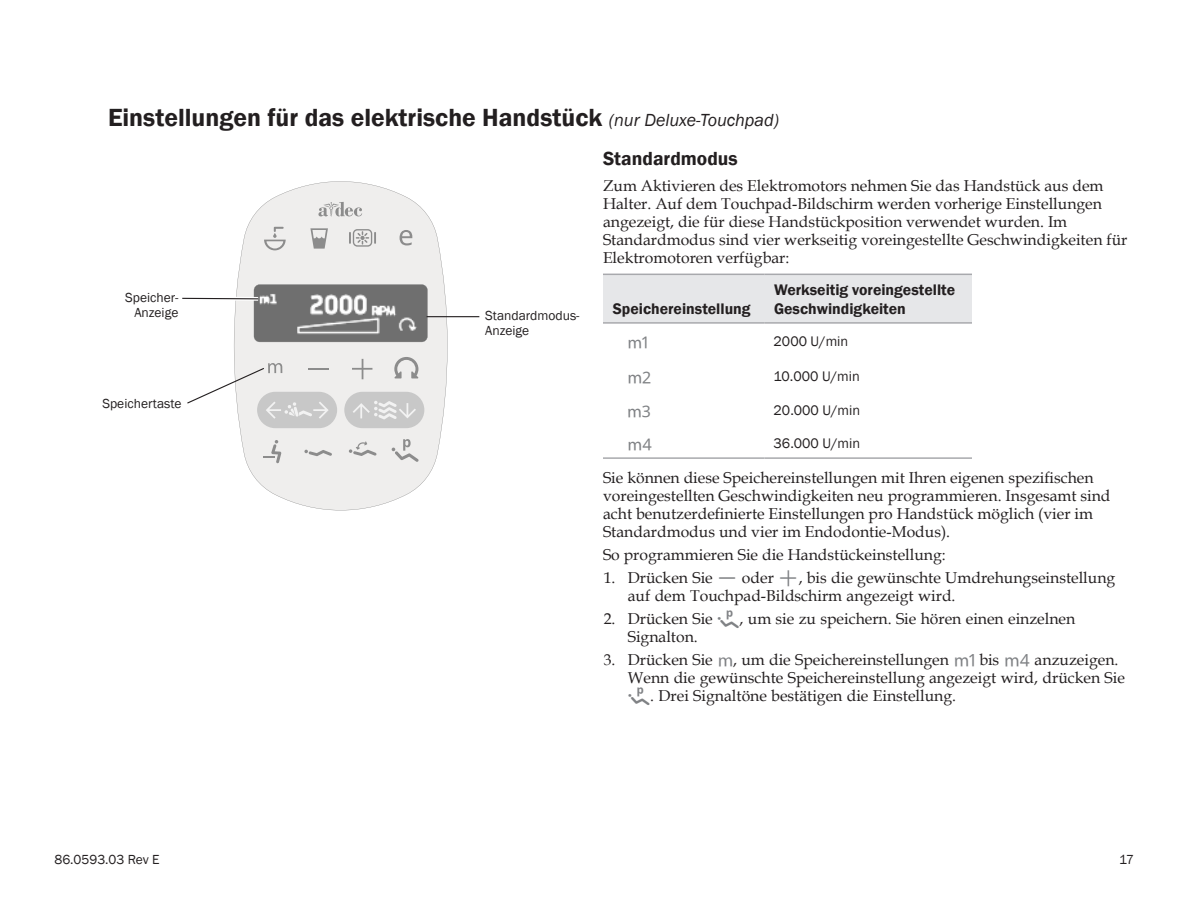
<style>
.page{position:relative;width:1188px;height:918px;background:#fff}
.page>*{position:absolute;margin:0;border:0;box-sizing:border-box;transform-origin:0 0}
.Heading_2{font:600 25.5px "Franklin Gothic";color:#231f20}
.Heading_3{font:600 19.5px "Franklin Gothic";color:#231f20}
.Body_Text_-_2nd_Colu{font:15.75px/18px "Book Antiqua";color:#231f20}
.Table_Heading{font:600 15.75px/18.9px "Franklin Gothic";color:#231f20}
.t1{font:15px "Adec Touch Pad";color:#808285}
.Table_Text{font:14.25px "Franklin Gothic";color:#231f20}
.Callout{font:13.5px/15.8px "Franklin Gothic";color:#231f20}
.Callout_-_right{font:13.5px/15.8px "Franklin Gothic";color:#231f20;text-align:right}
.s1{font-weight:400;font-style:italic;font-size:18px}
.s2{font-family:"Adec Touch Pad";color:#808285}
</style>
<div class="page">
<svg style="left:234px;top:181px;width:214px;height:329px;fill:#efeeed"></svg>
<svg style="left:318px;top:202px;width:44px;height:14px"></svg>
<svg style="left:392px;top:439px;width:27px;height:23px"></svg>
<svg style="left:264px;top:227px;width:22px;height:23px"></svg>
<svg style="left:310px;top:228px;width:18px;height:21px"></svg>
<svg style="left:349px;top:441px;width:28px;height:15px"></svg>
<svg style="left:352px;top:359px;width:20px;height:20px"></svg>
<svg style="left:304px;top:450px;width:28px;height:6px"></svg>
<svg style="left:264px;top:440px;width:17px;height:23px"></svg>
<svg style="left:349px;top:229px;width:27px;height:18px"></svg>
<svg style="left:400px;top:230px;width:12px;height:15px"></svg>
<div style="left:257px;top:392px;width:80px;height:36px;background:#c8c8c8;border-radius:18px"></div>
<div style="left:344px;top:392px;width:80px;height:36px;background:#c8c8c8;border-radius:18px"></div>
<svg style="left:353px;top:401px;width:63px;height:18px"></svg>
<svg style="left:394px;top:357px;width:24px;height:21px"></svg>
<div style="left:603px;top:275px;width:369px;height:47px;background:#e6e7e9"></div>
<hr style="left:603px;top:274px;width:162px;height:1px;background:#a8a9ad">
<hr style="left:765px;top:274px;width:207px;height:1px;background:#a8a9ad">
<hr style="left:603px;top:322px;width:162px;height:2px;background:#a8a9ad">
<hr style="left:765px;top:322px;width:207px;height:2px;background:#a8a9ad">
<hr style="left:603px;top:457px;width:162px;height:2px;background:#a8a9ad">
<hr style="left:765px;top:457px;width:207px;height:2px;background:#a8a9ad">
<hr style="left:427px;top:316px;width:52px;height:1px;background:#231f20">
<svg style="left:187px;top:363px;width:142px;height:56px"></svg>
<svg style="left:182px;top:295px;width:80px;height:8px"></svg>
<p class="Heading_2" style="left:108px;top:102px;width:673px">Einstellungen für das elektrische Handstück <span class="s1">(nur Deluxe-Touchpad)</span></p>
<p class="Heading_3" style="left:603px;top:147px;width:136px">Standardmodus</p>
<p class="Body_Text_-_2nd_Colu" style="left:603px;top:176px;width:526px">Zum Aktivieren des Elektromotors nehmen Sie das Handstück aus dem Halter. Auf dem Touchpad-Bildschirm werden vorherige Einstellungen angezeigt, die für diese Handstückposition verwendet wurden. Im Standardmodus sind vier werkseitig voreingestellte Geschwindigkeiten für Elektromotoren verfügbar:</p>
<p class="Table_Heading" style="left:613px;top:299px;width:139px">Speichereinstellung</p>
<p class="Table_Heading" style="left:774px;top:280px;width:183px">Werkseitig voreingestellte<br>Geschwindigkeiten</p>
<p class="Callout_-_right" style="left:125px;top:289px;width:55px">Speicher-<br>Anzeige</p>
<p class="Callout" style="left:485px;top:307px;width:96px">Standardmodus-<br>Anzeige</p>
<p class="t1" style="left:627px;top:333px;width:22px">1</p>
<p class="Table_Text" style="left:774px;top:333px;width:76px">2000 U/min</p>
<p class="t1" style="left:627px;top:368px;width:26px">2</p>
<p class="Table_Text" style="left:774px;top:368px;width:88px">10.000 U/min</p>
<p class="t1" style="left:627px;top:402px;width:26px">3</p>
<p class="Table_Text" style="left:774px;top:401px;width:88px">20.000 U/min</p>
<p class="t1" style="left:627px;top:435px;width:27px">4</p>
<p class="Table_Text" style="left:774px;top:435px;width:88px">36.000 U/min</p>
<p class="Body_Text_-_2nd_Colu" style="left:603px;top:468px;width:509px">Sie können diese Speichereinstellungen mit Ihren eigenen spezifischen voreingestellten Geschwindigkeiten neu programmieren. Insgesamt sind acht benutzerdefinierte Einstellungen pro Handstück möglich (vier im Standardmodus und vier im Endodontie-Modus).</p>
<p class="Body_Text_-_2nd_Colu" style="left:603px;top:545px;width:344px">So programmieren Sie die Handstückeinstellung:</p>
<p class="Body_Text_-_2nd_Colu" style="left:628px;top:568px;width:489px;text-indent:-24px">1. Drücken Sie <span class="s2">-</span> oder <span class="s2">+</span>, bis die gewünschte Umdrehungseinstellung auf dem Touchpad-Bildschirm angezeigt wird.</p>
<p class="Body_Text_-_2nd_Colu" style="left:628px;top:609px;width:449px;text-indent:-24px">2. Drücken Sie <span class="s2">p</span>, um sie zu speichern. Sie hören einen einzelnen<br>Signalton.</p>
<p class="Body_Text_-_2nd_Colu" style="left:628px;top:651px;width:499px;text-indent:-24px">3. Drücken Sie <span class="s2">0</span>, um die Speichereinstellungen <span class="s2">1</span> bis <span class="s2">4</span> anzuzeigen.<br>Wenn die gewünschte Speichereinstellung angezeigt wird, drücken Sie <span class="s2">p</span>. Drei Signaltöne bestätigen die Einstellung.</p>
<p class="Callout_-_right" style="left:102px;top:396px;width:81px">Speichertaste</p>
<p class="Callout" style="left:54px;top:852px;width:107px">86.0593.03 Rev E</p>
<p class="Callout" style="left:1119px;top:852px;width:16px">17</p>
</div>
